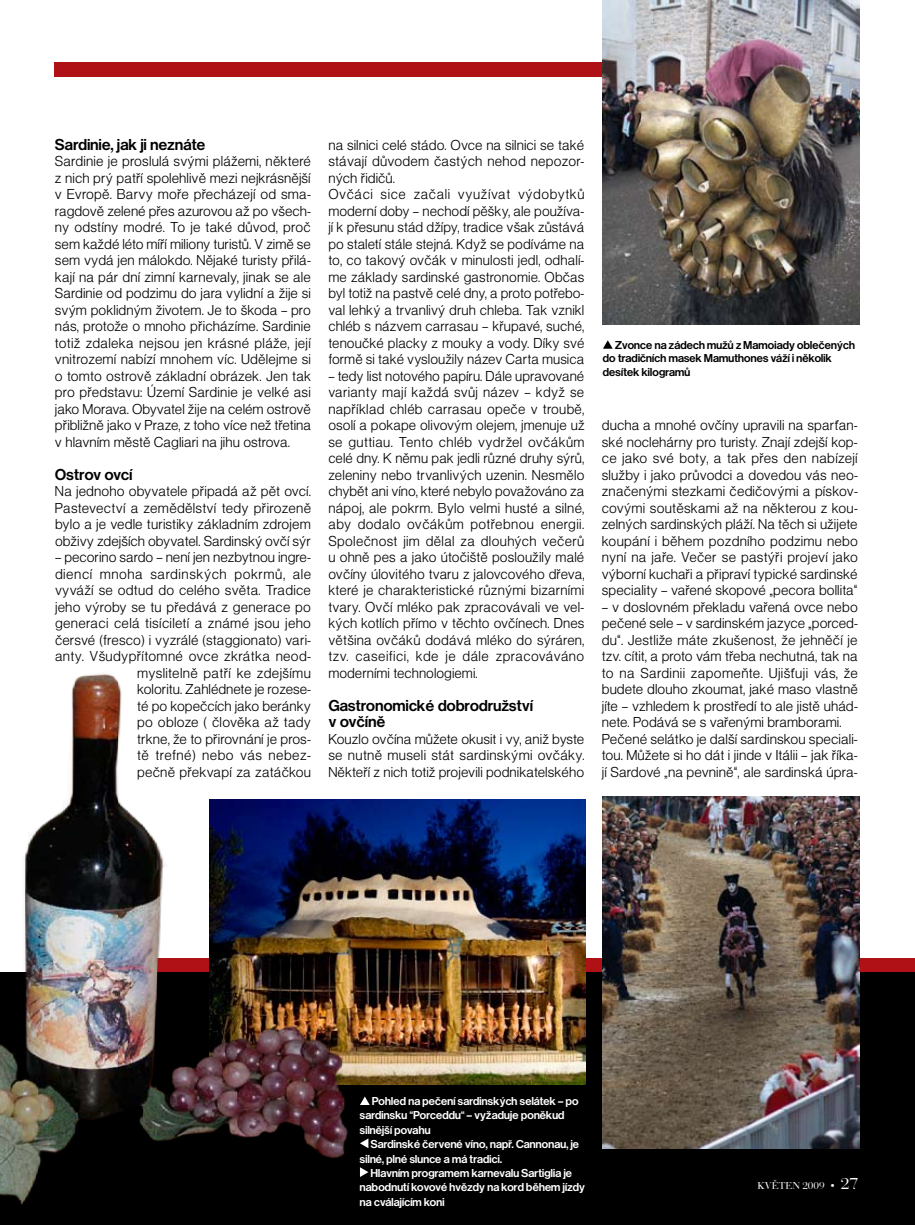
<style>
.page{position:relative;width:915px;height:1225px;background:#fff}
.page>*{position:absolute;margin:0;border:0;box-sizing:border-box;transform-origin:0 0}
.t1{font:700 16.5px/16.5px "Nimbus Sans POT";letter-spacing:.025em;color:#000}
.t2{font:15px/16.5px "Nimbus Sans POT Ligh";letter-spacing:.05em;color:#000;text-align:justify}
.t3{font:700 12px/14.4px "Nimbus Sans POT";letter-spacing:.02em;color:#fff}
.t4{font:700 12px/13.5px "Nimbus Sans POT";letter-spacing:.02em;color:#000}
.t5{font:10.5px "Bauer Bodoni DOT";letter-spacing:.015em;color:#fff}
.s1{font-size:16.5px}
</style>
<div class="page">
<div style="left:133px;top:957px;width:781px;height:15px;background:#b01116"></div>
<div style="left:0;top:972px;width:914px;height:253px;background:#000"></div>
<div style="left:54px;top:62px;width:548px;height:15px;background:#b01116"></div>
<img style="left:368px;top:799px;width:217px;height:285px">
<img style="left:602px;top:797px;width:257px;height:351px">
<img style="left:0;top:674px;width:368px;height:531px">
<svg style="left:603px;top:340px;width:9px;height:9px"></svg>
<img style="left:602px;top:0;width:257px;height:324px">
<p class="t1" style="left:55px;top:136px;width:151px">Sardinie, jak ji neznáte</p>
<p class="t2" style="left:55px;top:153px;width:257px">Sardinie je proslulá svými plážemi, některé z nich prý patří spolehlivě mezi nejkrásnější v Evropě. Barvy moře přecházejí od sma&shy;ragdově zelené přes azurovou až po všech&shy;ny odstíny modré. To je také důvod, proč sem každé léto míří miliony turistů. V zimě se sem vydá jen málokdo. Nějaké turisty přilá&shy;kají na pár dní zimní karnevaly, jinak se ale Sardinie od podzimu do jara vylidní a žije si svým poklidným životem. Je to škoda – pro nás, protože o mnoho přicházíme. Sardinie totiž zdaleka nejsou jen krásné pláže, její vnitrozemí nabízí mnohem víc. Udělejme si o tomto ostrově základní obrázek. Jen tak pro představu: Území Sardinie je velké asi jako Morava. Obyvatel žije na celém ostrově přibližně jako v Praze, z toho více než třetina v hlavním městě Cagliari na jihu ostrova.</p>
<p class="t1" style="left:55px;top:466px;width:78px">Ostrov ovcí</p>
<p class="t2" style="left:55px;top:483px;width:257px">Na jednoho obyvatele připadá až pět ovcí.<br>Pastevectví a zemědělství tedy přirozeně bylo a je vedle turistiky základním zdrojem obživy zdejších obyvatel. Sardinský ovčí sýr</p>
<p class="t2" style="left:55px;top:549px;width:257px;text-align:right">– pecorino sardo – není jen nezbytnou ingre&shy;diencí mnoha sardinských pokrmů, ale vyváží se odtud do celého světa. Tradice jeho výroby se tu předává z generace po generaci celá tisíciletí a známé jsou jeho čersvé (fresco) i vyzrálé (staggionato) vari&shy;anty. Všudypřítomné ovce zkrátka neod&shy;myslitelně patří ke zdejšímu<br>koloritu. Zahlédnete je rozese-<br>té po kopečcích jako beránky<br>po obloze ( člověka až tady<br>trkne, že to přirovnání je pros-<br>tě trefné) nebo vás nebez-<br>pečně překvapí za zatáčkou</p>
<p class="t2" style="left:328px;top:137px;width:257px;text-align:left">na silnici celé stádo. Ovce na silnici se také stávají důvodem častých nehod nepozor&shy;ných řidičů.<br>Ovčáci sice začali využívat výdobytků moderní doby – nechodí pěšky, ale používa&shy;jí k přesunu stád džípy, tradice však zůstává po staletí stále stejná. Když se podíváme na to, co takový ovčák v minulosti jedl, odhalí&shy;me základy sardinské gastronomie. Občas byl totiž na pastvě celé dny, a proto potřebo&shy;val lehký a trvanlivý druh chleba. Tak vznikl chléb s názvem carrasau – křupavé, suché, tenoučké placky z mouky a vody. Díky své formě si také vysloužily název Carta musica</p>
<p class="t2" style="left:328px;top:368px;width:257px">– tedy list notového papíru. Dále upravované varianty mají každá svůj název – když se například chléb carrasau opeče v troubě, osolí a pokape olivovým olejem, jmenuje už se guttiau. Tento chléb vydržel ovčákům celé dny. K němu pak jedli různé druhy sýrů, zeleniny nebo trvanlivých uzenin. Nesmělo chybět ani víno, které nebylo považováno za nápoj, ale pokrm. Bylo velmi husté a silné, aby dodalo ovčákům potřebnou energii.<br>Společnost jim dělal za dlouhých večerů u ohně pes a jako útočiště posloužily malé ovčíny úlovitého tvaru z jalovcového dřeva, které je charakteristické různými bizarními tvary. Ovčí mléko pak zpracovávali ve vel&shy;kých kotlích přímo v těchto ovčínech. Dnes většina ovčáků dodává mléko do sýráren, tzv. caseifici, kde je dále zpracováváno moderními technologiemi.</p>
<p class="t1" style="left:328px;top:697px;width:205px">Gastronomické dobrodružství v ovčíně</p>
<p class="t2" style="left:328px;top:731px;width:257px">Kouzlo ovčína můžete okusit i vy, aniž byste se nutně museli stát sardinskými ovčáky.<br>Někteří z nich totiž projevili podnikatelského</p>
<p class="t4" style="left:602px;top:338px;width:253px;text-indent:12px">Zvonce na zádech mužů z Mamoiady oblečených do tradičních masek Mamuthones váží i několik desítek kilogramů</p>
<p class="t2" style="left:602px;top:417px;width:257px">ducha a mnohé ovčíny upravili na sparťan&shy;ské noclehárny pro turisty. Znají zdejší kop&shy;ce jako své boty, a tak přes den nabízejí služby i jako průvodci a dovedou vás neo&shy;značenými stezkami čedičovými a pískov&shy;covými soutěskami až na některou z kou&shy;zelných sardinských pláží. Na těch si užijete koupání i během pozdního podzimu nebo nyní na jaře. Večer se pastýři projeví jako výborní kuchaři a připraví typické sardinské speciality – vařené skopové „pecora bollita“</p>
<p class="t2" style="left:602px;top:599px;width:257px;text-align:left">– v doslovném překladu vařená ovce nebo pečené sele – v sardinském jazyce „porced&shy;du“. Jestliže máte zkušenost, že jehněčí je tzv. cítit, a proto vám třeba nechutná, tak na to na Sardinii zapomeňte. Ujišťuji vás, že budete dlouho zkoumat, jaké maso vlastně jíte – vzhledem k prostředí to ale jistě uhád&shy;nete. Podává se s vařenými bramborami.<br>Pečené selátko je další sardinskou speciali&shy;tou. Můžete si ho dát i jinde v Itálii – jak říka&shy;jí Sardové „na pevnině“, ale sardinská úpra-</p>
<p class="t3" style="left:360px;top:1094px;width:220px;text-indent:12px">Pohled na pečení sardinských selátek – po sardinsku “Porceddu“ – vyžaduje poněkud silnější povahu</p>
<p class="t3" style="left:360px;top:1137px;width:220px;text-indent:11px">Sardinské červené víno, např. Cannonau, je silné, plné slunce a má tradici.</p>
<p class="t3" style="left:360px;top:1166px;width:226px;text-indent:11px">Hlavním programem karnevalu Sartiglia je nabodnutí kovové hvězdy na kord během jízdy na cválajícím koni</p>
<p class="t5" style="left:757px;top:1180px;width:102px">KVĚTEN 2009 • <span class="s1">27</span></p>
</div>
